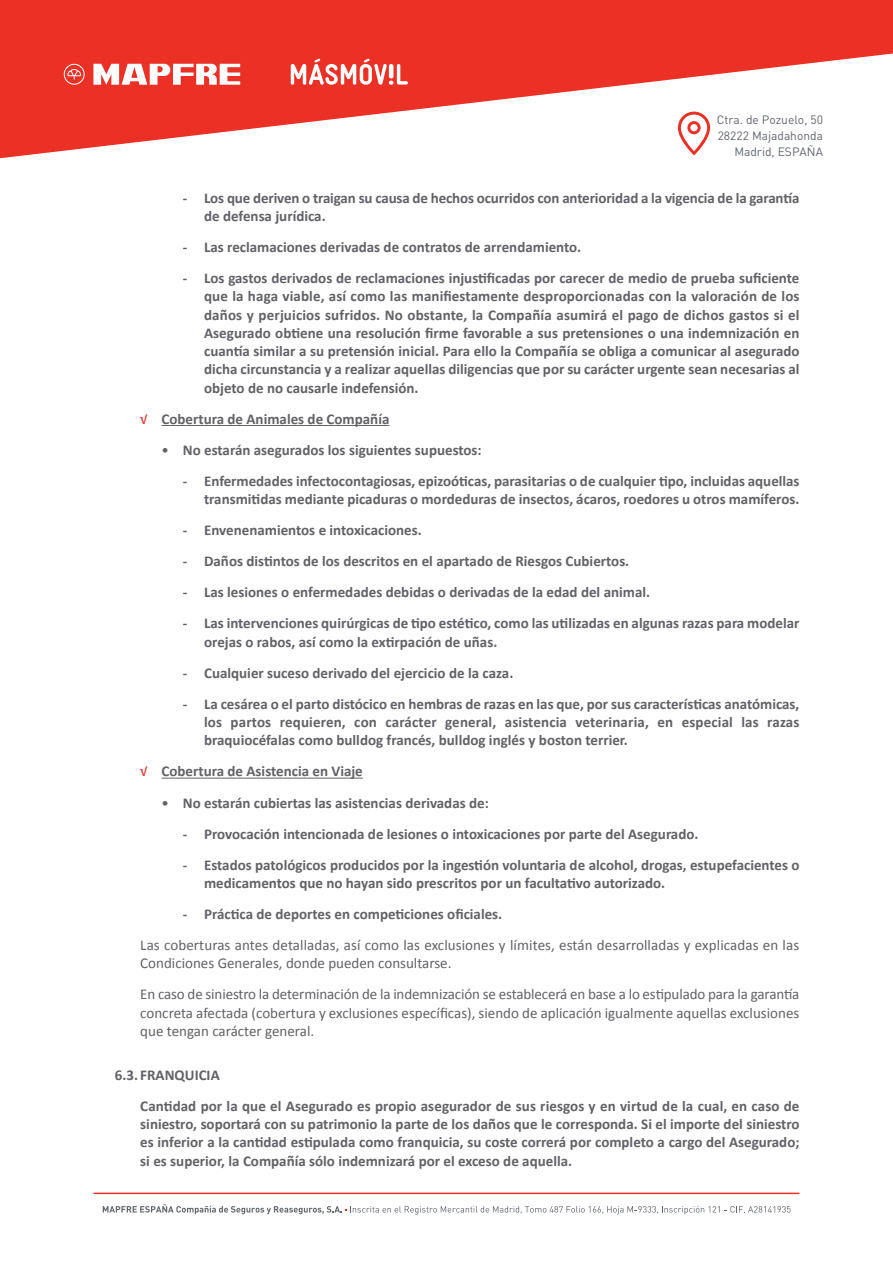
<style>
.page{position:relative;width:893px;height:1263px;background:#fff}
.page>*{position:absolute;margin:0;border:0;box-sizing:border-box;transform-origin:0 0}
.t1{font:700 15px/31px "Calibri";color:#626166}
.t2{font:15px/18.3px "Calibri";color:#626166}
.t3{font:12px/15.8px "DIN";color:#61656c;text-align:right}
.s1{font-weight:400;color:#e62c24}
.s2{font-weight:400}
</style>
<div class="page">
<svg style="left:0;top:0;width:893px;height:159px;fill:#eb3125"></svg>
<svg style="left:64px;top:64px;width:21px;height:21px"></svg>
<svg style="left:93px;top:64px;width:147px;height:21px"></svg>
<svg style="left:103px;top:1204px;width:687px;height:10px"></svg>
<hr style="left:94px;top:1192px;width:705px;height:2px;background:#eb3125">
<svg style="left:678px;top:112px;width:32px;height:43px"></svg>
<svg style="left:291px;top:59px;width:117px;height:26px"></svg>
<hr style="left:162px;top:425px;width:227px;height:1px;background:#626166">
<hr style="left:162px;top:778px;width:201px;height:1px;background:#626166">
<p class="t3" style="left:717px;top:112px;width:108px">Ctra. de Pozuelo, 50<br>28222 Majadahonda<br>Madrid, ESPAÑA</p>
<p class="t1" style="left:204px;top:188px;width:597px;line-height:18.3px;text-indent:-21px">‐ Los que deriven o traigan su causa de hechos ocurridos con anterioridad a la vigencia de la garantía de defensa jurídica.</p>
<p class="t1" style="left:183px;top:231px;width:618px">‐ Las reclamaciones derivadas de contratos de arrendamiento.<br>‐ Los gastos derivados de reclamaciones injustificadas por carecer de medio de prueba suficiente</p>
<p class="t1" style="left:204px;top:287px;width:597px;line-height:18.3px;text-align:justify">que la haga viable, así como las manifiestamente desproporcionadas con la valoración de los daños y perjuicios sufridos. No obstante, la Compañía asumirá el pago de dichos gastos si el Asegurado obtiene una resolución firme favorable a sus pretensiones o una indemnización en cuantía similar a su pretensión inicial. Para ello la Compañía se obliga a comunicar al asegurado dicha circunstancia y a realizar aquellas diligencias que por su carácter urgente sean necesarias al objeto de no causarle indefensión.</p>
<p class="t1" style="left:140px;top:403px;width:251px"><span class="s1">√</span> Cobertura de Animales de Compañía</p>
<p class="t1" style="left:183px;top:434px;width:618px;text-indent:-21px"><span class="s2">•</span> No estarán asegurados los siguientes supuestos:<br>‐ Enfermedades infectocontagiosas, epizoóticas, parasitarias o de cualquier tipo, incluidas aquellas</p>
<p class="t1" style="left:183px;top:484px;width:618px;text-indent:21px">transmitidas mediante picaduras o mordeduras de insectos, ácaros, roedores u otros mamíferos. ‐ Envenenamientos e intoxicaciones.<br>‐ Daños distintos de los descritos en el apartado de Riesgos Cubiertos.<br>‐ Las lesiones o enfermedades debidas o derivadas de la edad del animal.<br>‐ Las intervenciones quirúrgicas de tipo estético, como las utilizadas en algunas razas para modelar</p>
<p class="t1" style="left:183px;top:626px;width:618px;text-indent:21px">orejas o rabos, así como la extirpación de uñas.<br>‐ Cualquier suceso derivado del ejercicio de la caza.<br>‐ La cesárea o el parto distócico en hembras de razas en las que, por sus características anatómicas,</p>
<p class="t1" style="left:204px;top:713px;width:597px;line-height:18.3px">los partos requieren, con carácter general, asistencia veterinaria, en especial las razas braquiocéfalas como bulldog francés, bulldog inglés y boston terrier.</p>
<p class="t1" style="left:140px;top:756px;width:224px"><span class="s1">√</span> Cobertura de Asistencia en Viaje</p>
<p class="t1" style="left:183px;top:787px;width:618px;text-indent:-21px"><span class="s2">•</span> No estarán cubiertas las asistencias derivadas de:<br>‐ Provocación intencionada de lesiones o intoxicaciones por parte del Asegurado.<br>‐ Estados patológicos producidos por la ingestión voluntaria de alcohol, drogas, estupefacientes o</p>
<p class="t1" style="left:183px;top:867px;width:484px;text-indent:21px">medicamentos que no hayan sido prescritos por un facultativo autorizado. ‐ Práctica de deportes en competiciones oficiales.</p>
<p class="t2" style="left:140px;top:936px;width:660px">Las coberturas antes detalladas, así como las exclusiones y límites, están desarrolladas y explicadas en las<br>Condiciones Generales, donde pueden consultarse.</p>
<p class="t2" style="left:140px;top:985px;width:661px;text-align:justify">En caso de siniestro la determinación de la indemnización se establecerá en base a lo estipulado para la garantía concreta afectada (cobertura y exclusiones específicas), siendo de aplicación igualmente aquellas exclusiones que tengan carácter general.</p>
<p class="t1" style="left:140px;top:1059px;width:661px;text-indent:-26px">6.3. FRANQUICIA<br>Cantidad por la que el Asegurado es propio asegurador de sus riesgos y en virtud de la cual, en caso de</p>
<p class="t1" style="left:140px;top:1115px;width:661px;line-height:18.3px;text-align:justify">siniestro, soportará con su patrimonio la parte de los daños que le corresponda. Si el importe del siniestro es inferior a la cantidad estipulada como franquicia, su coste correrá por completo a cargo del Asegurado; si es superior, la Compañía sólo indemnizará por el exceso de aquella.</p>
</div>
